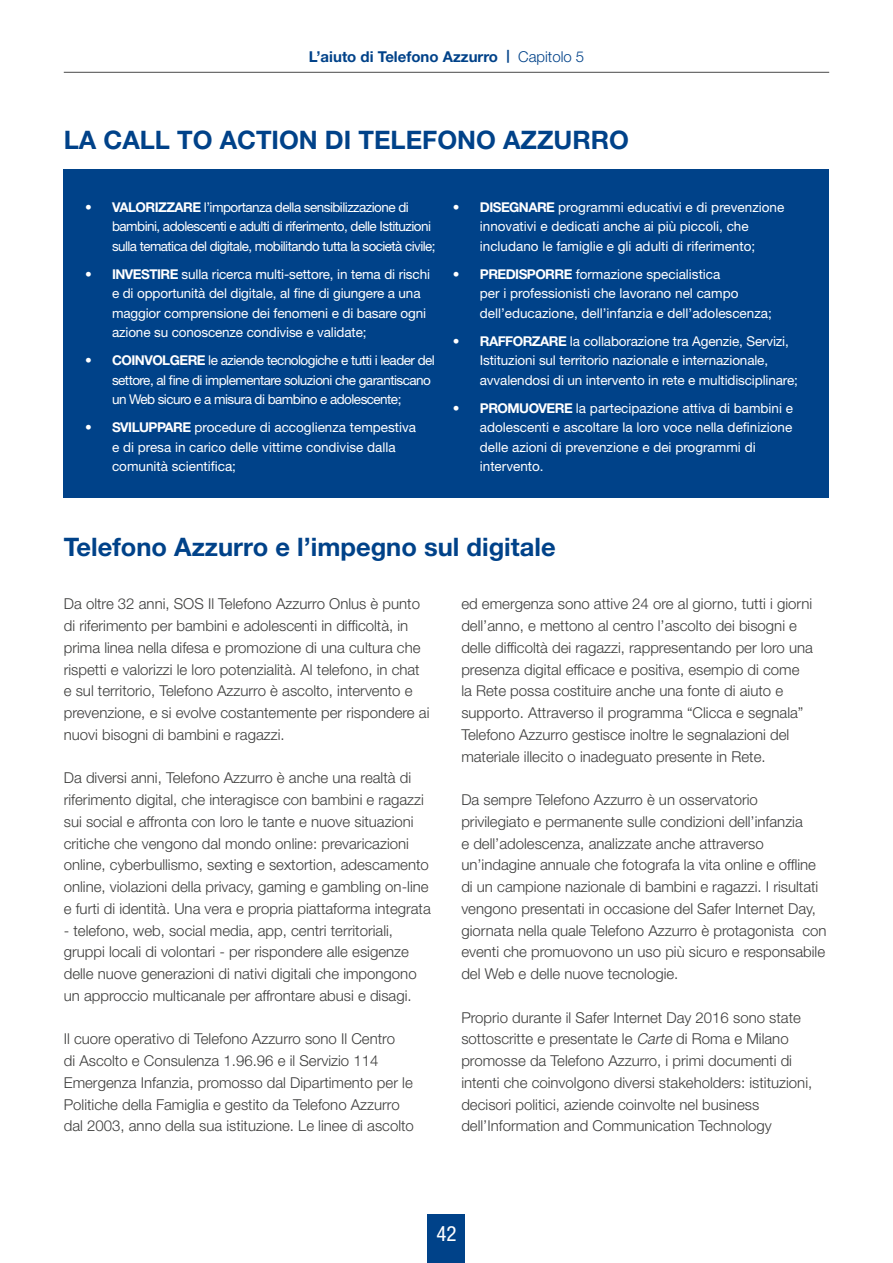
<style>
.page{position:relative;width:893px;height:1263px;background:#fff}
.page>*{position:absolute;margin:0;border:0;box-sizing:border-box;transform-origin:0 0}
.t1{font:700 25.5px "Helvetica Neue LT Std";color:#004289}
.t2{font:condensed 21px "Helvetica Neue LT Std";color:#fff}
.t3{font:300 15px/21.8px "Helvetica Neue LT Std";color:#3c3c3b}
.t4{font:700 15px "Helvetica Neue LT Std";color:#004289}
.t5{font:13.5px/19.5px "Helvetica Neue LT Std";letter-spacing:-.01em;color:#fff}
.t6{font:13.5px/19.5px "Helvetica Neue LT Std";letter-spacing:-.04em;color:#fff}
.s1{font-size:12.9px}
.s2{font-weight:300}
.s3{font-weight:700}
.s4{font-style:italic}
</style>
<div class="page">
<hr style="left:64px;top:72px;width:765px;height:1px;background:#4a4a49">
<div style="left:428px;top:1214px;width:37px;height:49px;background:#004289"></div>
<div style="left:64px;top:169px;width:765px;height:329px;background:#004289"></div>
<p class="t4" style="left:309px;top:47px;width:277px">L’aiuto di Telefono Azzurro <span class="s1">|</span> <span class="s2">Capitolo 5</span></p>
<h1 class="t1" style="left:64px;top:124px;width:567px">LA CALL TO ACTION DI TELEFONO AZZURRO</h1>
<p class="t6" style="left:112px;top:197px;width:325px;text-indent:-27px"><span class="s3">• VALORIZZARE</span> l’importanza della sensibilizzazione di bambini, adolescenti e adulti di riferimento, delle Istituzioni sulla tematica del digitale, mobilitando tutta la società civile;</p>
<p class="t5" style="left:112px;top:264px;width:319px;text-indent:-27px"><span class="s3">• INVESTIRE</span> sulla ricerca multi-settore, in tema di rischi e di opportunità del digitale, al fine di giungere a una maggior comprensione dei fenomeni e di basare ogni azione su conoscenze condivise e validate;</p>
<p class="t6" style="left:112px;top:350px;width:324px;text-indent:-27px"><span class="s3">• COINVOLGERE</span> le aziende tecnologiche e tutti i leader del settore, al fine di implementare soluzioni che garantiscano un Web sicuro e a misura di bambino e adolescente;</p>
<p class="t5" style="left:112px;top:417px;width:306px;text-indent:-27px"><span class="s3">• SVILUPPARE</span> procedure di accoglienza tempestiva e di presa in carico delle vittime condivise dalla comunità scientifica;</p>
<p class="t5" style="left:480px;top:197px;width:306px;text-indent:-27px"><span class="s3">• DISEGNARE</span> programmi educativi e di prevenzione innovativi e dedicati anche ai più piccoli, che includano le famiglie e gli adulti di riferimento;</p>
<p class="t5" style="left:480px;top:264px;width:293px;text-indent:-27px"><span class="s3">• PREDISPORRE</span> formazione specialistica<br>per i professionisti che lavorano nel campo dell’educazione, dell’infanzia e dell’adolescenza;</p>
<p class="t5" style="left:480px;top:331px;width:320px;text-indent:-27px"><span class="s3">• RAFFORZARE</span> la collaborazione tra Agenzie, Servizi,<br>Istituzioni sul territorio nazionale e internazionale, avvalendosi di un intervento in rete e multidisciplinare;</p>
<p class="t5" style="left:480px;top:398px;width:315px;text-indent:-27px"><span class="s3">• PROMUOVERE</span> la partecipazione attiva di bambini e adolescenti e ascoltare la loro voce nella definizione delle azioni di prevenzione e dei programmi di intervento.</p>
<h1 class="t1" style="left:64px;top:531px;width:493px">Telefono Azzurro e l’impegno sul digitale</h1>
<p class="t3" style="left:64px;top:593px;width:367px">Da oltre 32 anni, SOS Il Telefono Azzurro Onlus è punto di riferimento per bambini e adolescenti in difficoltà, in prima linea nella difesa e promozione di una cultura che rispetti e valorizzi le loro potenzialità. Al telefono, in chat e sul territorio, Telefono Azzurro è ascolto, intervento e prevenzione, e si evolve costantemente per rispondere ai nuovi bisogni di bambini e ragazzi.</p>
<p class="t3" style="left:64px;top:767px;width:369px">Da diversi anni, Telefono Azzurro è anche una realtà di riferimento digital, che interagisce con bambini e ragazzi sui social e affronta con loro le tante e nuove situazioni critiche che vengono dal mondo online: prevaricazioni online, cyberbullismo, sexting e sextortion, adescamento online, violazioni della privacy, gaming e gambling on-line e furti di identità. Una vera e propria piattaforma integrata</p>
<p class="t3" style="left:64px;top:919px;width:354px">- telefono, web, social media, app, centri territoriali, gruppi locali di volontari - per rispondere alle esigenze delle nuove generazioni di nativi digitali che impongono un approccio multicanale per affrontare abusi e disagi.</p>
<p class="t3" style="left:64px;top:1028px;width:352px">Il cuore operativo di Telefono Azzurro sono Il Centro<br>di Ascolto e Consulenza 1.96.96 e il Servizio 114<br>Emergenza Infanzia, promosso dal Dipartimento per le Politiche della Famiglia e gestito da Telefono Azzurro dal 2003, anno della sua istituzione. Le linee di ascolto</p>
<p class="t3" style="left:461px;top:593px;width:353px">ed emergenza sono attive 24 ore al giorno, tutti i giorni dell’anno, e mettono al centro l’ascolto dei bisogni e delle difficoltà dei ragazzi, rappresentando per loro una presenza digital efficace e positiva, esempio di come la Rete possa costituire anche una fonte di aiuto e supporto. Attraverso il programma “Clicca e segnala” Telefono Azzurro gestisce inoltre le segnalazioni del materiale illecito o inadeguato presente in Rete.</p>
<p class="t3" style="left:461px;top:789px;width:367px">Da sempre Telefono Azzurro è un osservatorio privilegiato e permanente sulle condizioni dell’infanzia<br>e dell’adolescenza, analizzate anche attraverso un’indagine annuale che fotografa la vita online e offline di un campione nazionale di bambini e ragazzi. I risultati vengono presentati in occasione del Safer Internet Day, giornata nella quale Telefono Azzurro è protagonista con eventi che promuovono un uso più sicuro e responsabile del Web e delle nuove tecnologie.</p>
<p class="t3" style="left:461px;top:1006px;width:352px">Proprio durante il Safer Internet Day 2016 sono state sottoscritte e presentate le <span class="s4">Carte</span> di Roma e Milano promosse da Telefono Azzurro, i primi documenti di intenti che coinvolgono diversi stakeholders: istituzioni, decisori politici, aziende coinvolte nel business dell’Information and Communication Technology</p>
<h2 class="t2" style="left:436px;top:1221px;width:22px">42</h2>
</div>
